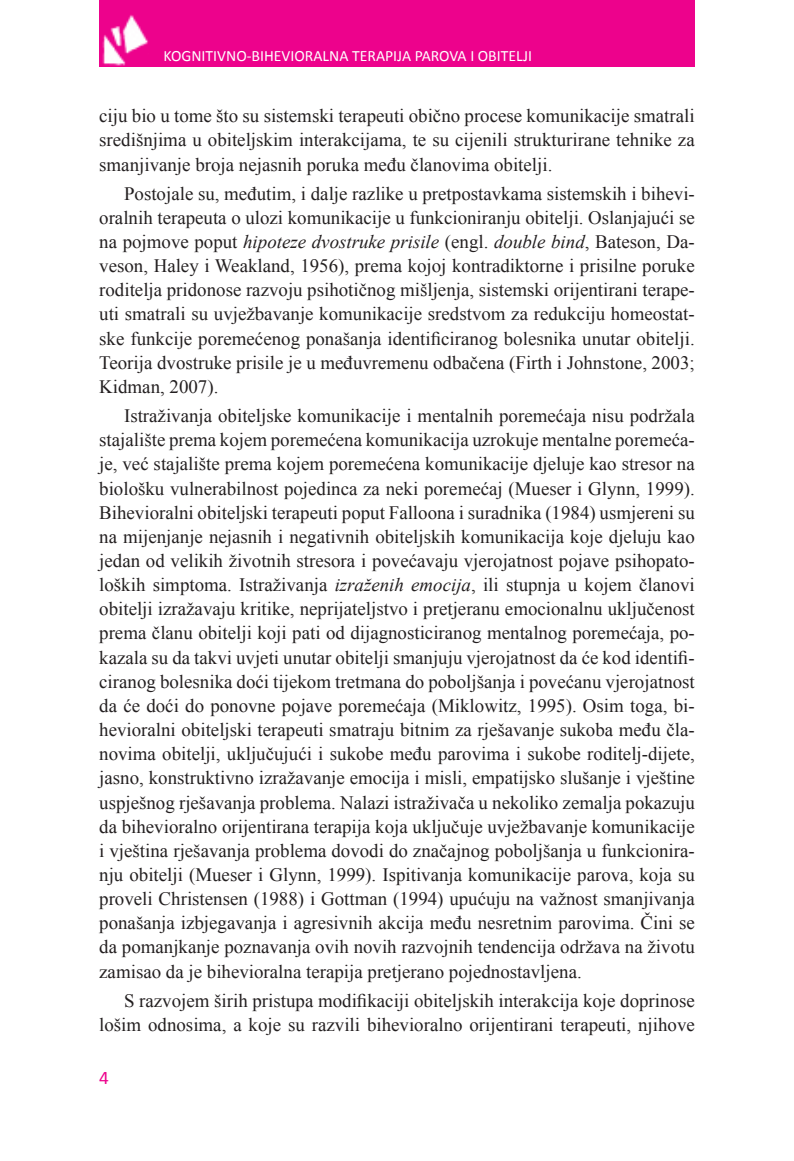
<style>
.page{position:relative;width:794px;height:1161px;background:#fff}
.page>*{position:absolute;margin:0;border:0;box-sizing:border-box;transform-origin:0 0}
.t1{font:19.25px "Calibri";color:#ed028c}
.bodi{font:18.9px/24.2px "Times New Roman";color:#231f20;text-align:justify}
.t2{font:15.75px "Calibri";color:#fff}
.s1{font-style:italic}
</style>
<div class="page">
<div style="left:99px;top:0;width:596px;height:67px;background:#ed028c"></div>
<img style="left:102px;top:15px;width:47px;height:51px">
<p class="t2" style="left:164px;top:46px;width:370px">KOGNITIVNO-BIHEVIORALNA TERAPIJA PAROVA I OBITELJI</p>
<p class="bodi" style="left:99px;top:104px;width:597px">ciju bio u tome što su sistemski terapeuti obično procese komunikacije smatrali središnjima u obiteljskim interakcijama, te su cijenili strukturirane tehnike za smanjivanje broja nejasnih poruka među članovima obitelji.</p>
<p class="bodi" style="left:99px;top:181px;width:597px;text-indent:25px">Postojale su, međutim, i dalje razlike u pretpostavkama sistemskih i bihevi&shy;oralnih terapeuta o ulozi komunikacije u funkcioniranju obitelji. Oslanjajući se na pojmove poput <span class="s1">hipoteze dvostruke prisile</span> (engl. <span class="s1">double bind</span>, Bateson, Da&shy;veson, Haley i Weakland, 1956), prema kojoj kontradiktorne i prisilne poruke roditelja pridonose razvoju psihotičnog mišljenja, sistemski orijentirani terape&shy;uti smatrali su uvježbavanje komunikacije sredstvom za redukciju homeostat&shy;ske funkcije poremećenog ponašanja identificiranog bolesnika unutar obitelji.<br>Teorija dvostruke prisile je u međuvremenu odbačena (Firth i Johnstone, 2003; Kidman, 2007).</p>
<p class="bodi" style="left:99px;top:403px;width:597px;text-indent:25px">Istraživanja obiteljske komunikacije i mentalnih poremećaja nisu podržala stajalište prema kojem poremećena komunikacija uzrokuje mentalne poremeća&shy;je, već stajalište prema kojem poremećena komunikacije djeluje kao stresor na biološku vulnerabilnost pojedinca za neki poremećaj (Mueser i Glynn, 1999).<br>Bihevioralni obiteljski terapeuti poput Falloona i suradnika (1984) usmjereni su na mijenjanje nejasnih i negativnih obiteljskih komunikacija koje djeluju kao jedan od velikih životnih stresora i povećavaju vjerojatnost pojave psihopato&shy;loških simptoma. Istraživanja <span class="s1">izraženih emocija</span>, ili stupnja u kojem članovi obitelji izražavaju kritike, neprijateljstvo i pretjeranu emocionalnu uključenost prema članu obitelji koji pati od dijagnosticiranog mentalnog poremećaja, po&shy;kazala su da takvi uvjeti unutar obitelji smanjuju vjerojatnost da će kod identifi&shy;ciranog bolesnika doći tijekom tretmana do poboljšanja i povećanu vjerojatnost da će doći do ponovne pojave poremećaja (Miklowitz, 1995). Osim toga, bi&shy;hevioralni obiteljski terapeuti smatraju bitnim za rješavanje sukoba među čla&shy;novima obitelji, uključujući i sukobe među parovima i sukobe roditelj-dijete, jasno, konstruktivno izražavanje emocija i misli, empatijsko slušanje i vještine uspješnog rješavanja problema. Nalazi istraživača u nekoliko zemalja pokazuju da bihevioralno orijentirana terapija koja uključuje uvježbavanje komunikacije i vještina rješavanja problema dovodi do značajnog poboljšanja u funkcionira&shy;nju obitelji (Mueser i Glynn, 1999). Ispitivanja komunikacije parova, koja su proveli Christensen (1988) i Gottman (1994) upućuju na važnost smanjivanja ponašanja izbjegavanja i agresivnih akcija među nesretnim parovima. Čini se da pomanjkanje poznavanja ovih novih razvojnih tendencija održava na životu zamisao da je bihevioralna terapija pretjerano pojednostavljena.</p>
<p class="bodi" style="left:99px;top:988px;width:597px;text-align:right">S razvojem širih pristupa modifikaciji obiteljskih interakcija koje doprinose lošim odnosima, a koje su razvili bihevioralno orijentirani terapeuti, njihove</p>
<p class="t1" style="left:99px;top:1065px;width:11px">4</p>
</div>
